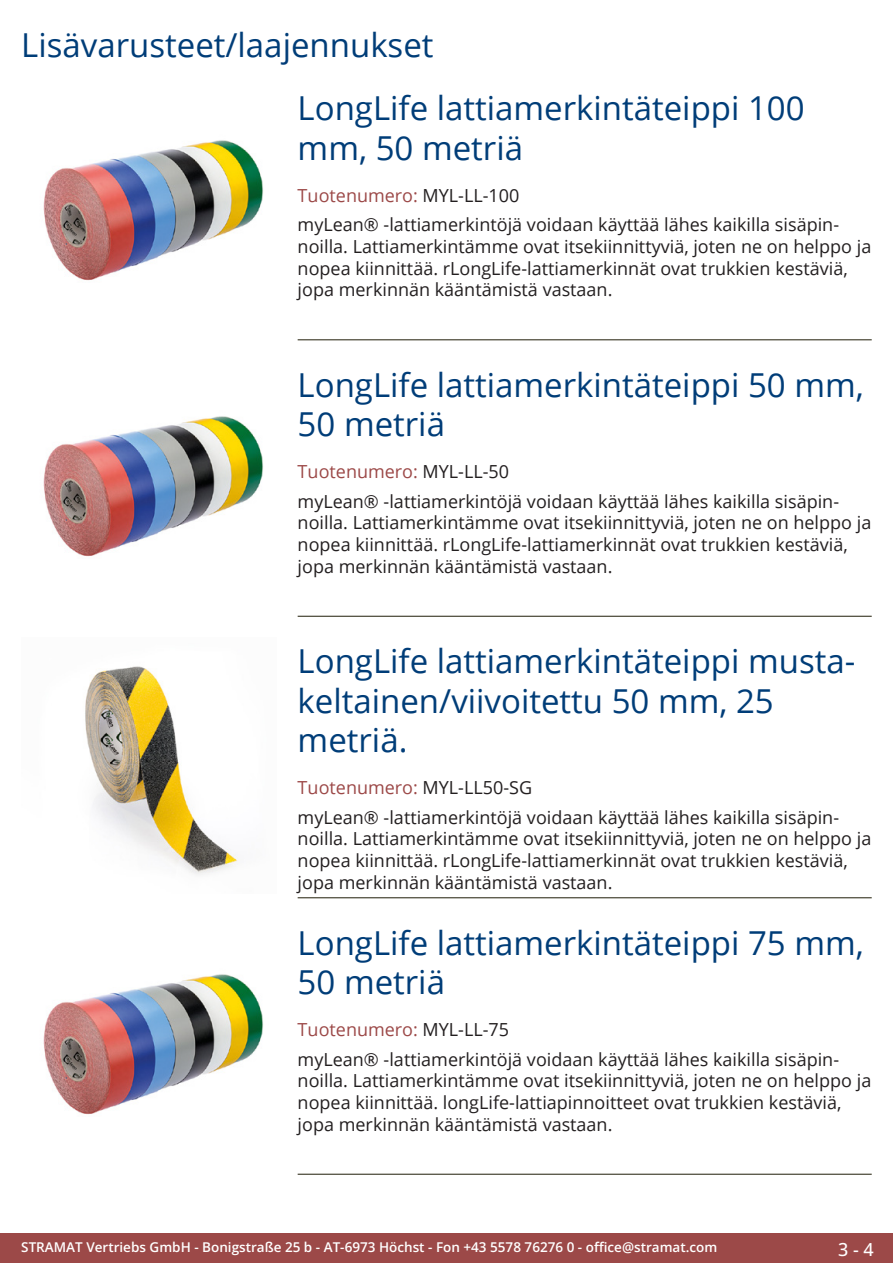
<style>
.page{position:relative;width:893px;height:1263px;background:#fff}
.page>*{position:absolute;margin:0;border:0;box-sizing:border-box;transform-origin:0 0}
.Produkttitel{font:33px/39.6px "Open Sans";color:#003d78}
.RastTitel{font:33px "Open Sans";color:#003d78}
.Beschreibung_Text{font:18px/21.6px "Open Sans";color:#231f20}
.TechDaten_Überschrif{font:18px "Open Sans";color:#9c4948}
.t1{font:500 18px "Open Sans";color:#fff}
.t2{font:600 13.5px "Open Sans";color:#fff}
.s1{color:#231f20}
</style>
<div class="page">
<div style="left:0;top:1233px;width:893px;height:30px;background:#9c4948"></div>
<hr style="left:298px;top:340px;width:574px;height:1px;background:#201d08">
<hr style="left:298px;top:616px;width:574px;height:1px;background:#201d08">
<hr style="left:298px;top:897px;width:574px;height:1px;background:#201d08">
<hr style="left:298px;top:1174px;width:574px;height:1px;background:#201d08">
<img style="left:43px;top:140px;width:220px;height:141px">
<img style="left:43px;top:416px;width:220px;height:141px">
<img style="left:85px;top:666px;width:153px;height:209px">
<img style="left:43px;top:974px;width:220px;height:141px">
<p class="RastTitel" style="left:21px;top:22px;width:414px">Lisävarusteet/laajennukset</p>
<p class="Produkttitel" style="left:298px;top:88px;width:508px">LongLife lattiamerkintäteippi 100 mm, 50 metriä</p>
<p class="TechDaten_Überschrif" style="left:298px;top:183px;width:223px">Tuotenumero: <span class="s1">MYL-LL-100</span></p>
<p class="Beschreibung_Text" style="left:298px;top:214px;width:575px">myLean® -lattiamerkintöjä voidaan käyttää lähes kaikilla sisäpin&shy;noilla. Lattiamerkintämme ovat itsekiinnittyviä, joten ne on helppo ja nopea kiinnittää. rLongLife-lattiamerkinnät ovat trukkien kestäviä, jopa merkinnän kääntämistä vastaan.</p>
<p class="Produkttitel" style="left:298px;top:364px;width:568px">LongLife lattiamerkintäteippi 50 mm,<br>50 metriä</p>
<p class="TechDaten_Überschrif" style="left:298px;top:459px;width:213px">Tuotenumero: <span class="s1">MYL-LL-50</span></p>
<p class="Beschreibung_Text" style="left:298px;top:490px;width:575px">myLean® -lattiamerkintöjä voidaan käyttää lähes kaikilla sisäpin&shy;noilla. Lattiamerkintämme ovat itsekiinnittyviä, joten ne on helppo ja nopea kiinnittää. rLongLife-lattiamerkinnät ovat trukkien kestäviä, jopa merkinnän kääntämistä vastaan.</p>
<p class="Produkttitel" style="left:298px;top:640px;width:556px">LongLife lattiamerkintäteippi musta&shy;keltainen/viivoitettu 50 mm, 25 metriä.</p>
<p class="TechDaten_Überschrif" style="left:298px;top:775px;width:236px">Tuotenumero: <span class="s1">MYL-LL50-SG</span></p>
<p class="Beschreibung_Text" style="left:298px;top:806px;width:575px">myLean® -lattiamerkintöjä voidaan käyttää lähes kaikilla sisäpin&shy;noilla. Lattiamerkintämme ovat itsekiinnittyviä, joten ne on helppo ja nopea kiinnittää. rLongLife-lattiamerkinnät ovat trukkien kestäviä, jopa merkinnän kääntämistä vastaan.</p>
<p class="Produkttitel" style="left:298px;top:922px;width:568px">LongLife lattiamerkintäteippi 75 mm,<br>50 metriä</p>
<p class="TechDaten_Überschrif" style="left:298px;top:1017px;width:213px">Tuotenumero: <span class="s1">MYL-LL-75</span></p>
<p class="Beschreibung_Text" style="left:298px;top:1048px;width:575px">myLean® -lattiamerkintöjä voidaan käyttää lähes kaikilla sisäpin&shy;noilla. Lattiamerkintämme ovat itsekiinnittyviä, joten ne on helppo ja nopea kiinnittää. longLife-lattiapinnoitteet ovat trukkien kestäviä, jopa merkinnän kääntämistä vastaan.</p>
<p class="t2" style="left:21px;top:1238px;width:698px">STRAMAT Vertriebs GmbH - Bonigstraße 25 b - AT-6973 Höchst - Fon +43 5578 76276 0 - office@stramat.com</p>
<p class="t1" style="left:838px;top:1237px;width:37px">3 - 4</p>
</div>
